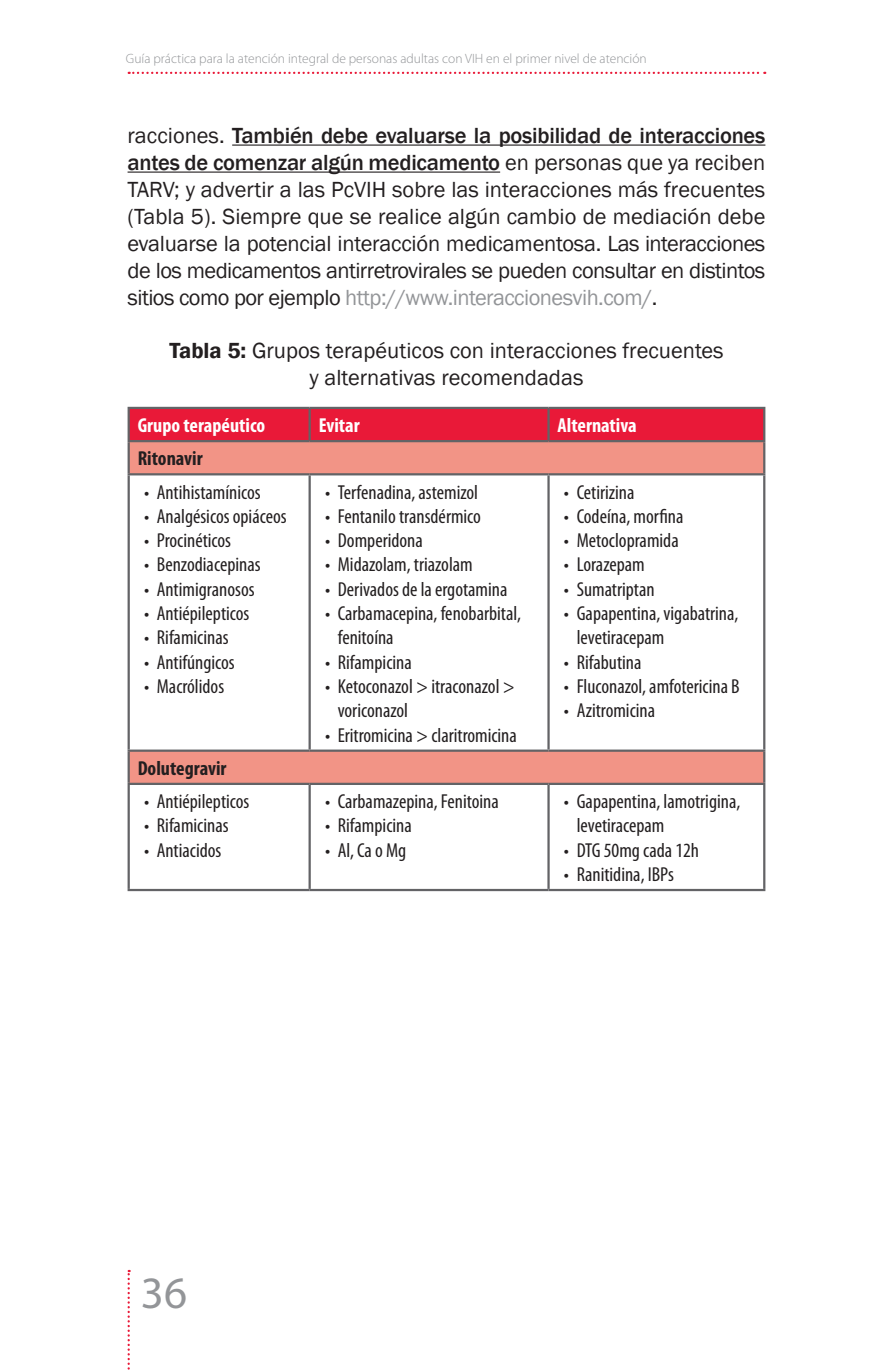
<style>
.page{position:relative;width:893px;height:1372px;background:#fff}
.page>*{position:absolute;margin:0;border:0;box-sizing:border-box;transform-origin:0 0}
.t1{font:45px "Myriad Pro";color:#939598}
.t2{font:22.5px/27px "Franklin Gothic";color:#231f20;text-align:justify}
.t3{font:condensed 20.25px/24.3px "Myriad Pro";color:#231f20}
.t4{font:700 condensed 20.25px "Myriad Pro";color:#fff}
.t5{font:700 condensed 20.25px "Myriad Pro";color:#231f20}
.t6{font:300 13.5px "Myriad Pro";color:#939598}
.s1{font-weight:500}
.s2{color:#939598}
.s3{font-weight:600}
</style>
<div class="page">
<svg style="left:128px;top:1269px;width:2px;height:101px"></svg>
<svg style="left:129px;top:72px;width:636px;height:2px"></svg>
<hr style="left:232px;top:144px;width:533px;height:2px;background:#231f20">
<hr style="left:128px;top:171px;width:372px;height:2px;background:#231f20">
<div style="left:130px;top:409px;width:633px;height:31px;background:#e91938"></div>
<svg style="left:130px;top:442px;width:633px;height:340px"></svg>
<hr style="left:128px;top:407px;width:182px;height:2px;background:#636366">
<hr style="left:128px;top:409px;width:2px;height:31px;background:#636366">
<hr style="left:310px;top:407px;width:239px;height:2px;background:#636366">
<hr style="left:309px;top:409px;width:2px;height:31px;background:#636366">
<hr style="left:549px;top:407px;width:216px;height:2px;background:#636366">
<hr style="left:547px;top:409px;width:3px;height:31px;background:#636366">
<hr style="left:763px;top:409px;width:2px;height:31px;background:#636366">
<hr style="left:128px;top:440px;width:182px;height:2px;background:#636366">
<hr style="left:128px;top:442px;width:2px;height:31px;background:#636366">
<hr style="left:310px;top:440px;width:239px;height:2px;background:#636366">
<hr style="left:549px;top:440px;width:216px;height:2px;background:#636366">
<hr style="left:763px;top:442px;width:2px;height:31px;background:#636366">
<hr style="left:128px;top:473px;width:182px;height:2px;background:#636366">
<hr style="left:128px;top:475px;width:2px;height:274px;background:#636366">
<hr style="left:310px;top:473px;width:239px;height:2px;background:#636366">
<hr style="left:309px;top:475px;width:2px;height:274px;background:#636366">
<hr style="left:549px;top:473px;width:216px;height:2px;background:#636366">
<hr style="left:547px;top:475px;width:3px;height:274px;background:#636366">
<hr style="left:763px;top:475px;width:2px;height:274px;background:#636366">
<hr style="left:128px;top:749px;width:182px;height:2px;background:#636366">
<hr style="left:128px;top:751px;width:2px;height:31px;background:#636366">
<hr style="left:310px;top:749px;width:239px;height:2px;background:#636366">
<hr style="left:549px;top:749px;width:216px;height:2px;background:#636366">
<hr style="left:763px;top:751px;width:2px;height:31px;background:#636366">
<hr style="left:128px;top:782px;width:182px;height:3px;background:#636366">
<hr style="left:128px;top:785px;width:2px;height:103px;background:#636366">
<hr style="left:310px;top:782px;width:239px;height:3px;background:#636366">
<hr style="left:309px;top:785px;width:2px;height:103px;background:#636366">
<hr style="left:549px;top:782px;width:216px;height:3px;background:#636366">
<hr style="left:547px;top:785px;width:3px;height:103px;background:#636366">
<hr style="left:763px;top:785px;width:2px;height:103px;background:#636366">
<hr style="left:128px;top:888px;width:182px;height:3px;background:#636366">
<hr style="left:310px;top:888px;width:239px;height:3px;background:#636366">
<hr style="left:549px;top:888px;width:216px;height:3px;background:#636366">
<p class="t6" style="left:126px;top:50px;width:522px">Guía práctica para la atención integral de personas adultas con VIH en el primer nivel de atención</p>
<p class="t2" style="left:128px;top:123px;width:639px">racciones. <span class="s1">También debe evaluarse la posibilidad de interacciones antes de comenzar algún medicamento</span> en personas que ya reciben TARV; y advertir a las PcVIH sobre las interacciones más frecuentes (Tabla 5). Siempre que se realice algún cambio de mediación debe evaluarse la potencial interacción medicamentosa. Las interacciones de los medicamentos antirretrovirales se pueden consultar en distintos sitios como por ejemplo <span class="s2">http://www.interaccionesvih.com/</span>.</p>
<p class="t2" style="left:169px;top:337px;width:556px;text-align:center"><span class="s3">Tabla 5:</span> Grupos terapéuticos con interacciones frecuentes y alternativas recomendadas</p>
<p class="t4" style="left:138px;top:412px;width:129px">Grupo terapéutico</p>
<p class="t4" style="left:319px;top:412px;width:43px">Evitar</p>
<p class="t4" style="left:558px;top:412px;width:81px">Alternativa</p>
<p class="t5" style="left:138px;top:446px;width:67px">Ritonavir</p>
<p class="t3" style="left:144px;top:479px;width:118px">• Antihistamínicos</p>
<p class="t3" style="left:144px;top:503px;width:144px">• Analgésicos opiáceos</p>
<p class="t3" style="left:144px;top:528px;width:89px">• Procinéticos</p>
<p class="t3" style="left:144px;top:552px;width:118px">• Benzodiacepinas</p>
<p class="t3" style="left:144px;top:576px;width:112px">• Antimigranosos</p>
<p class="t3" style="left:144px;top:601px;width:107px">• Antiépilepticos</p>
<p class="t3" style="left:144px;top:625px;width:86px">• Rifamicinas</p>
<p class="t3" style="left:144px;top:649px;width:92px">• Antifúngicos</p>
<p class="t3" style="left:144px;top:674px;width:82px">• Macrólidos</p>
<p class="t3" style="left:325px;top:479px;width:155px">• Terfenadina, astemizol</p>
<p class="t3" style="left:325px;top:503px;width:158px">• Fentanilo transdérmico</p>
<p class="t3" style="left:325px;top:528px;width:99px">• Domperidona</p>
<p class="t3" style="left:325px;top:552px;width:149px">• Midazolam, triazolam</p>
<p class="t3" style="left:325px;top:576px;width:184px">• Derivados de la ergotamina</p>
<p class="t3" style="left:338px;top:601px;width:185px;text-indent:-13px">• Carbamacepina, fenobarbital, fenitoína</p>
<p class="t3" style="left:325px;top:649px;width:88px">• Rifampicina</p>
<p class="t3" style="left:338px;top:674px;width:179px;text-indent:-13px">• Ketoconazol &gt; itraconazol &gt; voriconazol</p>
<p class="t3" style="left:325px;top:722px;width:193px">• Eritromicina &gt; claritromicina</p>
<p class="t3" style="left:564px;top:479px;width:72px">• Cetirizina</p>
<p class="t3" style="left:564px;top:503px;width:121px">• Codeína, morfina</p>
<p class="t3" style="left:564px;top:528px;width:116px">• Metoclopramida</p>
<p class="t3" style="left:564px;top:552px;width:82px">• Lorazepam</p>
<p class="t3" style="left:564px;top:576px;width:92px">• Sumatriptan</p>
<p class="t3" style="left:577px;top:601px;width:163px;text-indent:-13px">• Gapapentina, vigabatrina, levetiracepam</p>
<p class="t3" style="left:564px;top:649px;width:79px">• Rifabutina</p>
<p class="t3" style="left:564px;top:674px;width:177px">• Fluconazol, amfotericina B</p>
<p class="t3" style="left:564px;top:698px;width:93px">• Azitromicina</p>
<p class="t5" style="left:138px;top:755px;width:90px">Dolutegravir</p>
<p class="t3" style="left:144px;top:789px;width:107px">• Antiépilepticos</p>
<p class="t3" style="left:144px;top:813px;width:86px">• Rifamicinas</p>
<p class="t3" style="left:144px;top:837px;width:79px">• Antiacidos</p>
<p class="t3" style="left:325px;top:789px;width:175px">• Carbamazepina, Fenitoina</p>
<p class="t3" style="left:325px;top:813px;width:88px">• Rifampicina</p>
<p class="t3" style="left:325px;top:837px;width:83px">• Al, Ca o Mg</p>
<p class="t3" style="left:577px;top:789px;width:165px;text-indent:-13px">• Gapapentina, lamotrigina, levetiracepam</p>
<p class="t3" style="left:564px;top:837px;width:137px">• DTG 50mg cada 12h</p>
<p class="t3" style="left:564px;top:861px;width:111px">• Ranitidina, IBPs</p>
<h1 class="t1" style="left:141px;top:1265px;width:48px">36</h1>
</div>
